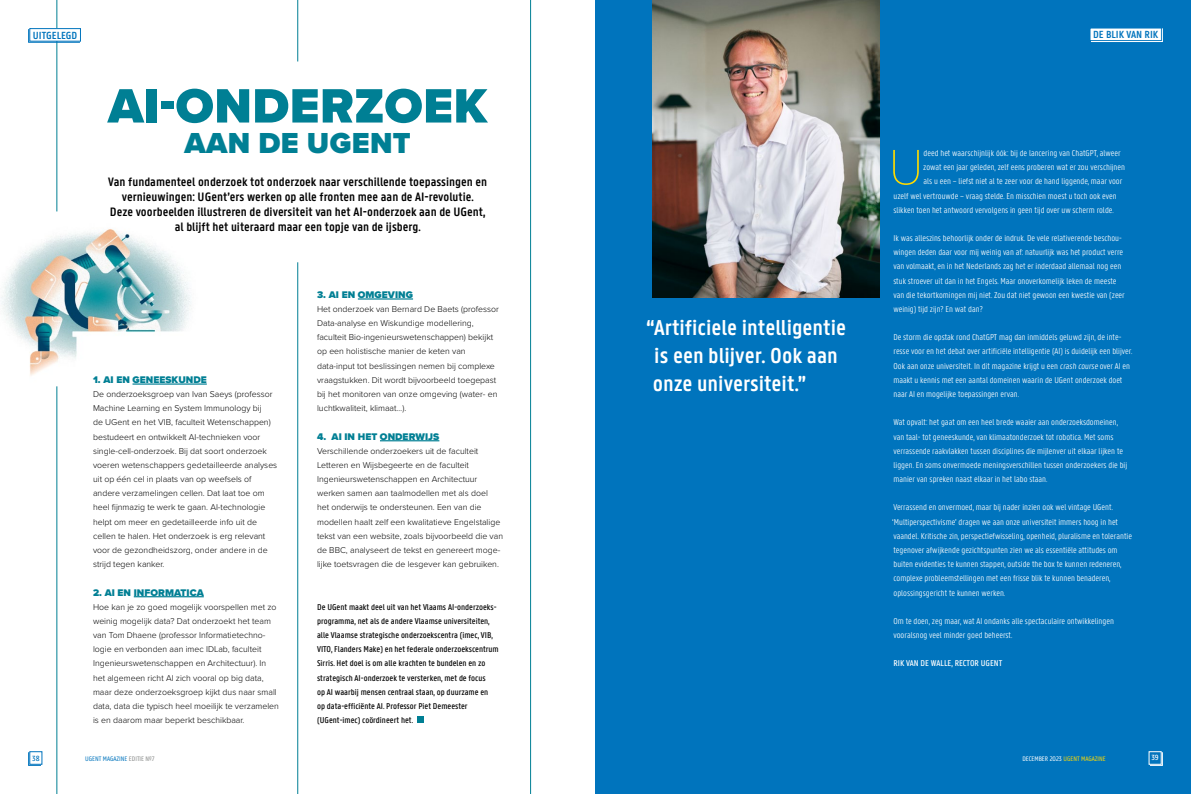
<style>
.page{position:relative;width:1191px;height:794px;background:#fff}
.page>*{position:absolute;margin:0;border:0;box-sizing:border-box;transform-origin:0 0}
.t1{font:100 51.5px "Proxima Nova T";color:#ffdb00}
.t2{font:900 50px "Proxima Nova";letter-spacing:.01em;color:#007f94}
.t3{font:900 30px "Proxima Nova";letter-spacing:.01em;color:#007f94}
.t4{font:600 23px/27.6px "U Gent Panno Text";color:#fff}
.t5{font:600 13px/15px "U Gent Panno Text";color:#000;text-align:center}
.t6{font:600 11px "U Gent Panno Text";color:#0074bd}
.t7{font:900 10px "Proxima Nova";letter-spacing:.005em;color:#007f94}
.t8{font:300 9px/14.2px "U Gent Panno Text";color:#fff}
.t9{font:500 9px/14.2px "U Gent Panno Text";color:#000}
.t10{font:500 9px "U Gent Panno Text";color:#fff}
.t11{font:300 8.8px/14.2px "Proxima Nova";color:#000}
.t12{font:500 8px "U Gent Panno Text";color:#fff}
.t13{font:500 8px "U Gent Panno Text";color:#0074bd}
.t14{font:7px "U Gent Panno Text";color:#ffdb00}
.t15{font:7px "U Gent Panno Text";color:#0074bd}
.s1{color:#fff}
.s2{color:#878988}
</style>
<div class="page">
<img style="left:1px;top:229px;width:190px;height:158px">
<div style="left:595px;top:0;width:596px;height:794px;background:#0074bd"></div>
<img style="left:652px;top:0;width:227px;height:298px">
<svg style="left:1090px;top:28px;width:72px;height:14px"></svg>
<svg style="left:1148px;top:751px;width:1px;height:13px"></svg>
<svg style="left:1149px;top:751px;width:13px;height:15px"></svg>
<hr style="left:132px;top:383px;width:75px;height:2px;background:#007f94">
<hr style="left:134px;top:596px;width:70px;height:1px;background:#007f94">
<hr style="left:358px;top:298px;width:55px;height:1px;background:#007f94">
<hr style="left:380px;top:440px;width:59px;height:1px;background:#007f94">
<div style="left:417px;top:716px;width:7px;height:7px;background:#007f94"></div>
<hr style="left:297px;top:262px;width:1px;height:532px;background:#007f94">
<hr style="left:297px;top:0;width:1px;height:61px;background:#007f94">
<hr style="left:57px;top:386px;width:1px;height:408px;background:#007f94">
<hr style="left:57px;top:0;width:1px;height:211px;background:#007f94">
<hr style="left:530px;top:0;width:1px;height:794px;background:#007f94">
<div style="left:30px;top:28px;width:51px;height:13px;border:1px solid #0074bd"></div>
<svg style="left:28px;top:29px;width:52px;height:14px"></svg>
<svg style="left:41px;top:751px;width:1px;height:13px"></svg>
<svg style="left:28px;top:751px;width:13px;height:15px"></svg>
<p class="t6" style="left:33px;top:28px;width:46px">UITGELEGD</p>
<h2 class="t2" style="left:108px;top:69px;width:380px">AI-ONDERZOEK</h2>
<h3 class="t3" style="left:184px;top:120px;width:228px">AAN DE UGENT</h3>
<p class="t5" style="left:108px;top:174px;width:380px">Van fundamenteel onderzoek tot onderzoek naar verschillende toepassingen en vernieuwingen: UGent’ers werken op alle fronten mee aan de AI-revolutie.<br>Deze voorbeelden illustreren de diversiteit van het AI-onderzoek aan de UGent, al blijft het uiteraard maar een topje van de ijsberg.</p>
<p class="t7" style="left:93px;top:372px;width:115px">1. AI EN GENEESKUNDE</p>
<p class="t11" style="left:93px;top:386px;width:186px">De onderzoeksgroep van Ivan Saeys (professor Machine Learning en System Immunology bij<br>de UGent en het VIB, faculteit Wetenschappen) bestudeert en ontwikkelt AI-technieken voor single-cell-onderzoek. Bij dat soort onderzoek voeren wetenschappers gedetailleerde analyses uit op één cel in plaats van op weefsels of andere verzamelingen cellen. Dat laat toe om heel fijnmazig te werk te gaan. AI-technologie helpt om meer en gedetailleerde info uit de cellen te halen. Het onderzoek is erg relevant voor de gezondheidszorg, onder andere in de strijd tegen kanker.</p>
<p class="t7" style="left:93px;top:584px;width:112px">2. AI EN INFORMATICA</p>
<p class="t11" style="left:93px;top:599px;width:187px">Hoe kan je zo goed mogelijk voorspellen met zo weinig mogelijk data? Dat onderzoekt het team van Tom Dhaene (professor Informatietechno&shy;logie en verbonden aan imec IDLab, faculteit Ingenieurswetenschappen en Architectuur). In het algemeen richt AI zich vooral op big data, maar deze onderzoeksgroep kijkt dus naar small data, data die typisch heel moeilijk te verzamelen is en daarom maar beperkt beschikbaar.</p>
<p class="t7" style="left:317px;top:287px;width:97px">3. AI EN OMGEVING</p>
<p class="t11" style="left:317px;top:301px;width:183px">Het onderzoek van Bernard De Baets (professor Data-analyse en Wiskundige modellering, faculteit Bio-ingenieurswetenschappen) bekijkt op een holistische manier de keten van data-input tot beslissingen nemen bij complexe vraagstukken. Dit wordt bijvoorbeeld toegepast bij het monitoren van onze omgeving (water- en luchtkwaliteit, klimaat…).</p>
<p class="t7" style="left:317px;top:429px;width:124px">4. AI IN HET ONDERWIJS</p>
<p class="t11" style="left:317px;top:443px;width:187px">Verschillende onderzoekers uit de faculteit Letteren en Wijsbegeerte en de faculteit Ingenieurswetenschappen en Architectuur werken samen aan taalmodellen met als doel<br>het onderwijs te ondersteunen. Een van die modellen haalt zelf een kwalitatieve Engelstalige tekst van een website, zoals bijvoorbeeld die van de BBC, analyseert de tekst en genereert moge&shy;lijke toetsvragen die de lesgever kan gebruiken.</p>
<p class="t9" style="left:317px;top:599px;width:183px">De UGent maakt deel uit van het Vlaams AI-onderzoeks&shy;programma, net als de andere Vlaamse universiteiten, alle Vlaamse strategische onderzoekscentra (imec, VIB, VITO, Flanders Make) en het federale onderzoekscentrum Sirris. Het doel is om alle krachten te bundelen en zo strategisch AI-onderzoek te versterken, met de focus<br>op AI waarbij mensen centraal staan, op duurzame en<br>op data-efficiënte AI. Professor Piet Demeester (UGent-imec) coördineert het.</p>
<h3 class="t4" style="left:646px;top:314px;width:202px">“Artificiele intelligentie is een blijver. Ook aan onze universiteit.”</h3>
<p class="t6" style="left:1093px;top:28px;width:67px">DE BLIK VAN RIK</p>
<h1 class="t1" style="left:888px;top:129px;width:36px">U</h1>
<p class="t8" style="left:923px;top:146px;width:199px">deed het waarschijnlijk óók: bij de lancering van ChatGPT, alweer</p>
<p class="t8" style="left:923px;top:160px;width:203px">zowat een jaar geleden, zelf eens proberen wat er zou verschijnen</p>
<p class="t8" style="left:923px;top:174px;width:200px">als u een – liefst niet al te zeer voor de hand liggende, maar voor</p>
<p class="t8" style="left:893px;top:188px;width:225px">uzelf wel vertrouwde – vraag stelde. En misschien moest u toch ook even</p>
<p class="t8" style="left:893px;top:203px;width:222px">slikken toen het antwoord vervolgens in geen tijd over uw scherm rolde.</p>
<p class="t8" style="left:893px;top:231px;width:233px">Ik was alleszins behoorlijk onder de indruk. De vele relativerende beschou&shy;wingen deden daar voor mij weinig van af: natuurlijk was het product verre van volmaakt, en in het Nederlands zag het er inderdaad allemaal nog een stuk stroever uit dan in het Engels. Maar onoverkomelijk leken de meeste van die tekortkomingen mij niet. Zou dat niet gewoon een kwestie van (zeer weinig) tijd zijn? En wat dan?</p>
<p class="t8" style="left:893px;top:330px;width:241px">De storm die opstak rond ChatGPT mag dan inmiddels geluwd zijn, de inte&shy;resse voor en het debat over artificiële intelligentie (AI) is duidelijk een blijver.<br>Ook aan onze universiteit. In dit magazine krijgt u een crash course over AI en maakt u kennis met een aantal domeinen waarin de UGent onderzoek doet naar AI en mogelijke toepassingen ervan.</p>
<p class="t8" style="left:893px;top:415px;width:235px">Wat opvalt: het gaat om een heel brede waaier aan onderzoeksdomeinen, van taal- tot geneeskunde, van klimaatonderzoek tot robotica. Met soms verrassende raakvlakken tussen disciplines die mijlenver uit elkaar lijken te liggen. En soms onvermoede meningsverschillen tussen onderzoekers die bij manier van spreken naast elkaar in het labo staan.</p>
<p class="t8" style="left:892px;top:500px;width:241px">Verrassend en onvermoed, maar bij nader inzien ook wel vintage UGent. ‘Multiperspectivisme’ dragen we aan onze universiteit immers hoog in het vaandel. Kritische zin, perspectiefwisseling, openheid, pluralisme en tolerantie tegenover afwijkende gezichtspunten zien we als essentiële attitudes om buiten evidenties te kunnen stappen, outside the box te kunnen redeneren, complexe probleemstellingen met een frisse blik te kunnen benaderen, oplossingsgericht te kunnen werken.</p>
<p class="t8" style="left:893px;top:614px;width:222px">Om te doen, zeg maar, wat AI ondanks alle spectaculaire ontwikkelingen vooralsnog veel minder goed beheerst.</p>
<p class="t10" style="left:893px;top:658px;width:110px">RIK VAN DE WALLE, RECTOR UGENT</p>
<p class="t13" style="left:32px;top:753px;width:9px">38</p>
<p class="t14" style="left:1022px;top:754px;width:85px"><span class="s1">DECEMBER 2023</span> UGENT MAGAZINE</p>
<p class="t15" style="left:85px;top:754px;width:71px">UGENT MAGAZINE <span class="s2">EDITIE №7</span></p>
<p class="t12" style="left:1151px;top:753px;width:9px">39</p>
</div>
